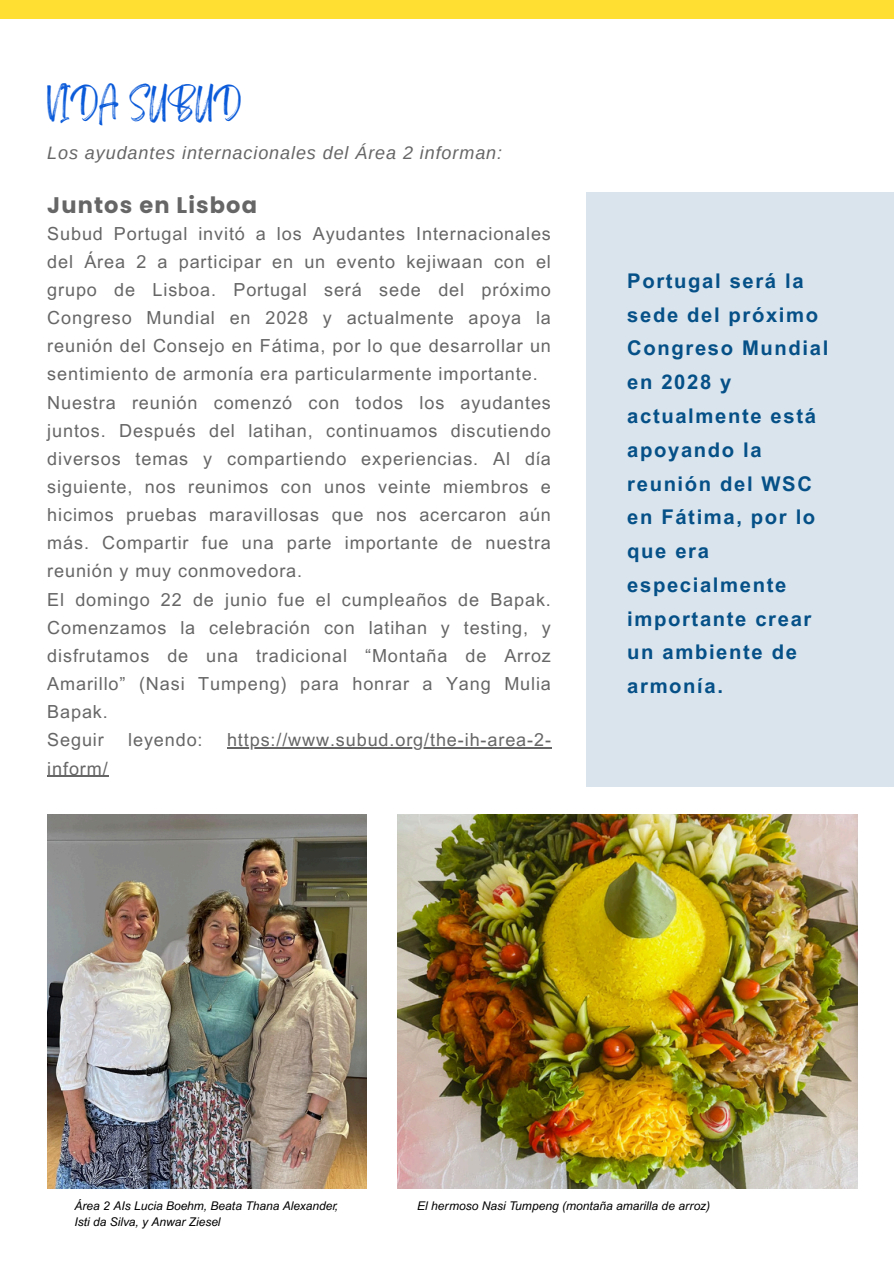
<style>
.page{position:relative;width:894px;height:1264px;background:#fff}
.page>*{position:absolute;margin:0;border:0;box-sizing:border-box;transform-origin:0 0}
.t1{font:24px "Brightwall";color:#0a5ad9}
.t2{font:700 22.5px "Poppins";letter-spacing:.05em;color:#666}
.t3{font:700 20.25px/33.8px "Arial MT Pro";letter-spacing:.08em;color:#055087}
.t4{font:18px/28.2px "Arial MT Pro";letter-spacing:.05em;color:#666}
.t5{font:italic 18px "Arimo";letter-spacing:.05em;color:#666}
.t6{font:italic 12px/16px "Arial MT Pro";color:#000}
</style>
<div class="page">
<div style="left:0;top:0;width:893px;height:19px;background:#ffdf31"></div>
<div style="left:586px;top:192px;width:307px;height:595px;background:#d9e4ed"></div>
<img style="left:397px;top:814px;width:460px;height:374px">
<img style="left:47px;top:814px;width:319px;height:374px">
<hr style="left:227px;top:747px;width:324px;height:1px;background:#666">
<hr style="left:47px;top:775px;width:62px;height:1px;background:#666">
<h1 class="t1" style="left:47px;top:96px;width:197px">VIDA SUBUD</h1>
<p class="t5" style="left:47px;top:142px;width:456px">Los ayudantes internacionales del Área 2 informan:</p>
<p class="t2" style="left:47px;top:189px;width:211px">Juntos en Lisboa</p>
<p class="t4" style="left:47px;top:221px;width:505px">Subud Portugal invitó a los Ayudantes Internacionales del Área 2 a participar en un evento kejiwaan con el grupo de Lisboa. Portugal será sede del próximo Congreso Mundial en 2028 y actualmente apoya la reunión del Consejo en Fátima, por lo que desarrollar un sentimiento de armonía era particularmente importante.<br>Nuestra reunión comenzó con todos los ayudantes juntos. Después del latihan, continuamos discutiendo diversos temas y compartiendo experiencias. Al día siguiente, nos reunimos con unos veinte miembros e hicimos pruebas maravillosas que nos acercaron aún más. Compartir fue una parte importante de nuestra reunión y muy conmovedora.<br>El domingo 22 de junio fue el cumpleaños de Bapak.<br>Comenzamos la celebración con latihan y testing, y disfrutamos de una tradicional “Montaña de Arroz Amarillo” (Nasi Tumpeng) para honrar a Yang Mulia Bapak.<br>Seguir</p>
<p class="t4" style="left:128px;top:728px;width:76px">leyendo:</p>
<p class="t4" style="left:227px;top:728px;width:325px">https://www.subud.org/the-ih-area-2-</p>
<p class="t4" style="left:47px;top:756px;width:62px">inform/</p>
<p class="t3" style="left:627px;top:266px;width:202px">Portugal será la sede del próximo<br>Congreso Mundial en 2028 y actualmente está apoyando la reunión del WSC en Fátima, por lo que era especialmente importante crear un ambiente de armonía.</p>
<p class="t6" style="left:74px;top:1199px;width:265px">Área 2 AIs Lucia Boehm, Beata Thana Alexander,<br>Isti da Silva, y Anwar Ziesel</p>
<p class="t6" style="left:417px;top:1199px;width:294px">El hermoso Nasi Tumpeng (montaña amarilla de arroz)</p>
</div>
